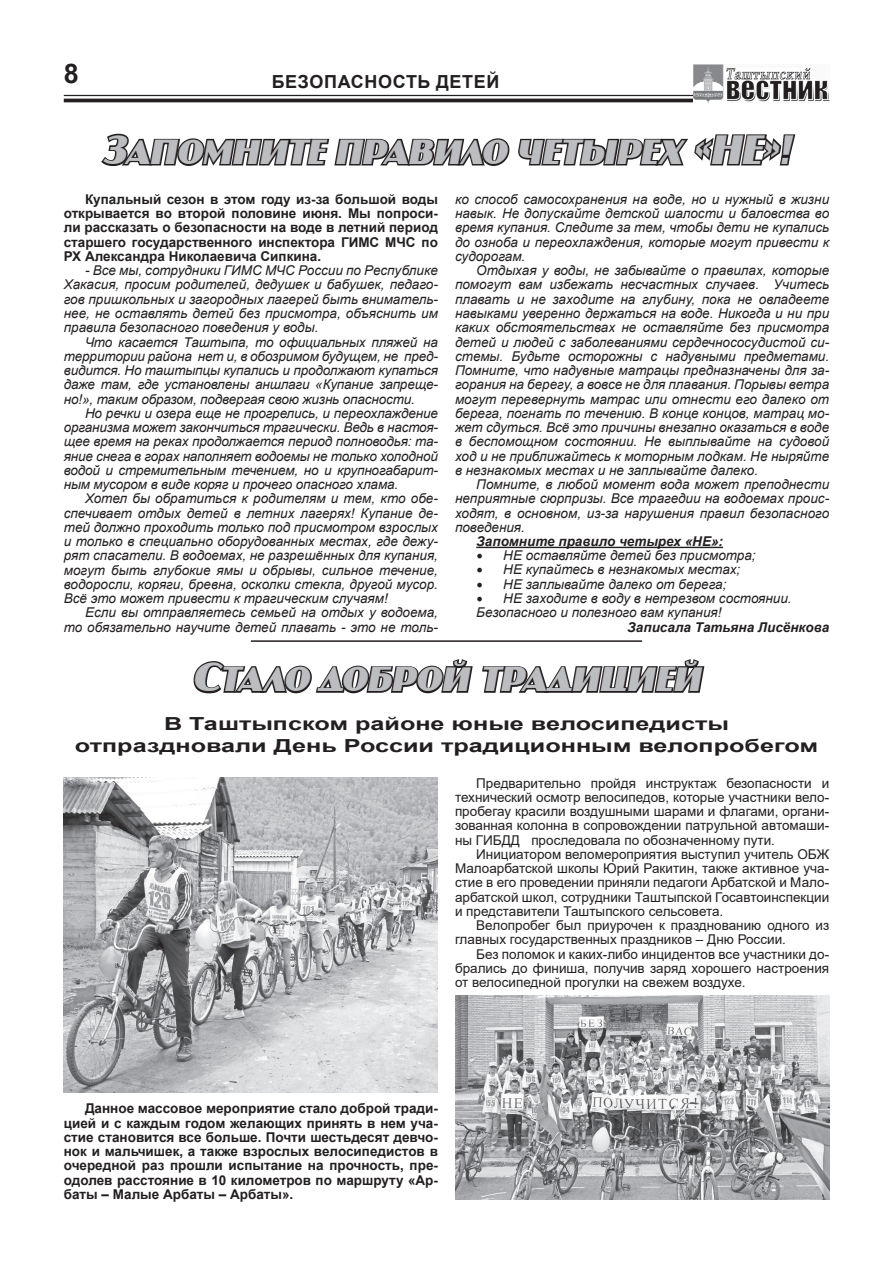
<style>
.page{position:relative;width:893px;height:1263px;background:#fff}
.page>*{position:absolute;margin:0;border:0;box-sizing:border-box;transform-origin:0 0}
.t1{font:italic 700 39px "a Jasper Caps";color:#bcbdc0}
.t2{font:700 27px "Arial";color:#231f20}
.t3{font:700 18px/21.6px "Arial";color:#231f20;text-align:center;scale:1.4 1}
.t4{font:700 18px "Arial";letter-spacing:.035em;color:#231f20}
.t5{font:italic 13.5px/14.2px "Arial";color:#231f20;text-align:justify}
.t6{font:13.5px/14.2px "Arial";color:#231f20;text-align:justify}
.t7{font:700 13.5px/14.2px "Arial";color:#231f20;text-align:justify}
.t8{font:italic 700 13.5px "Arial";color:#231f20}
.s1{font-family:"Minion Pro";font-size:18px}
</style>
<div class="page">
<hr style="left:64px;top:95px;width:765px;height:1px;background:#231f20">
<hr style="left:64px;top:99px;width:765px;height:3px;background:#231f20">
<img style="left:694px;top:65px;width:135px;height:37px">
<svg style="left:101px;top:133px;width:695px;height:33px"></svg>
<hr style="left:476px;top:547px;width:247px;height:1px;background:#231f20">
<hr style="left:251px;top:640px;width:391px;height:2px;background:#231f20">
<svg style="left:193px;top:659px;width:280px;height:35px"></svg>
<svg style="left:482px;top:659px;width:223px;height:34px"></svg>
<img style="left:64px;top:778px;width:374px;height:315px">
<img style="left:455px;top:995px;width:374px;height:204px">
<h2 class="t2" style="left:64px;top:55px;width:17px">8</h2>
<h3 class="t4" style="left:272px;top:69px;width:229px">безопасность детей</h3>
<h1 class="t1" style="left:102px;top:128px;width:698px">Запомните правило четырех «НЕ»!</h1>
<p class="t7" style="left:64px;top:192px;width:376px;text-indent:21px">Купальный сезон в этом году из-за большой воды открывается во второй половине июня. Мы попроси&shy;ли рассказать о безопасности на воде в летний период старшего государственного инспектора ГИМ</p>
<p class="t5" style="left:455px;top:192px;width:376px">ко способ самосохранения на воде, но и нужный в жизни навык. Не допускайте детской шалости и баловства во время купания. Следите за тем, чтобы дети не купались до озноба и переохлаждения, которые могут привести к судорогам.</p>
<p class="t5" style="left:455px;top:264px;width:376px;text-indent:21px">Отдыхая у воды, не забывайте о правилах, которые помогут вам избежать несчастных случаев. Учитесь плавать и не заходите на глубину, пока не овладеете навыками уверенно держаться на воде. Никогда и ни при каких обстоятельствах не оставляйте без присмотра детей и людей с заболеваниями сердечнососудистой си&shy;стемы. Будьте осторожны с надувными предметами.<br>Помните, что надувные матрацы предназначены для за&shy;горания на берегу, а вовсе не для плавания. Порывы ветра могут перевернуть матрас или отнести его далеко от берега, погнать по течению. В конце концов, матрац мо&shy;жет сдуться. Всё это причины внезапно оказаться в воде в беспомощном состоянии. Не выплывайте на судовой ход и не приближайтесь к моторным лодкам. Не ныряйте в незнакомых местах и не заплывайте далеко.</p>
<p class="t5" style="left:455px;top:477px;width:376px;text-indent:21px">Помните, в любой момент вода может преподнести неприятные сюрпризы. Все трагедии на водоемах проис&shy;ходят, в основном, из-за нарушения правил безопасного поведения.</p>
<p class="t8" style="left:476px;top:532px;width:248px">Запомните правило четырех «НЕ»:</p>
<p class="t5" style="left:476px;top:548px;width:281px"><span class="s1">•</span> НЕ оставляйте детей без присмотра;</p>
<p class="t5" style="left:476px;top:563px;width:266px"><span class="s1">•</span> НЕ купайтесь в незнакомых местах;</p>
<p class="t5" style="left:476px;top:577px;width:252px"><span class="s1">•</span> НЕ заплывайте далеко от берега;</p>
<p class="t5" style="left:476px;top:591px;width:317px"><span class="s1">•</span> НЕ заходите в воду в нетрезвом состоянии.<br>Безопасного и полезного вам купания!</p>
<p class="t8" style="left:627px;top:618px;width:203px">Записала Татьяна Лисёнкова</p>
<h1 class="t1" style="left:192px;top:655px;width:518px">Стало доброй традицией</h1>
<h3 class="t3" style="left:75px;top:713px;width:532px">В Таштыпском районе юные велосипедисты отпраздновали День России традиционным велопробегом</h3>
<p class="t7" style="left:370px;top:235px;width:70px">С МЧС по</p>
<p class="t7" style="left:64px;top:249px;width:259px">РХ Александра Николаевича Сипкина.</p>
<p class="t5" style="left:64px;top:264px;width:376px;text-indent:21px">- Все мы, сотрудники ГИМС МЧС России по Республике Хакасия, просим родителей, дедушек и бабушек, педаго&shy;гов пришкольных и загородных лагерей быть вниматель&shy;нее, не оставлять детей без присмотра, объяснить им правила безопасного поведения у воды.</p>
<p class="t5" style="left:64px;top:335px;width:376px;text-indent:21px">Что касается Таштыпа, то официальных пляжей на территории района нет и, в обозримом будущем, не пред&shy;видится. Но таштыпцы купались и продолжают купаться даже там, где установлены аншлаги «Купание запреще&shy;но!», таким образом, подвергая свою жизнь опасности.</p>
<p class="t5" style="left:64px;top:406px;width:376px;text-indent:21px">Но речки и озера еще не прогрелись, и переохлаждение организма может закончиться трагически. Ведь в настоя&shy;щее время на реках продолжается период полноводья: та&shy;яние снега в горах наполняет водоемы не только холодной водой и стремительным течением, но и крупногабарит&shy;ным мусором в виде коряг и прочего опасного хлама.</p>
<p class="t5" style="left:64px;top:492px;width:376px;text-indent:21px">Хотел бы обратиться к родителям и тем, кто обе&shy;спечивает отдых детей в летних лагерях! Купание де&shy;тей должно проходить только под присмотром взрослых и только в специально оборудованных местах, где дежу&shy;рят спасатели. В водоемах, не разрешённых для купания, могут быть глубокие ямы и обрывы, сильное течение, водоросли, коряги, бревна, осколки стекла, другой мусор.<br>Всё это может привести к трагическим случаям!</p>
<p class="t5" style="left:64px;top:606px;width:376px;text-align:right">Если вы отправляетесь семьей на отдых у водоема, то обязательно научите детей плавать - это не толь-</p>
<p class="t6" style="left:455px;top:775px;width:376px;text-indent:21px">Предварительно пройдя инструктаж безопасности и технический осмотр велосипедов, которые участники вело&shy;пробегау красили воздушными шарами и флагами, органи&shy;зованная колонна в сопровождении патрульной автомаши&shy;ны ГИБДД проследовала по обозначенному пути.</p>
<p class="t6" style="left:455px;top:847px;width:376px;text-indent:21px">Инициатором веломероприятия выступил учитель ОБЖ Малоарбатской школы Юрий Ракитин, также активное уча&shy;стие в его проведении приняли педагоги Арбатской и Мало&shy;арбатской школ, сотрудники Таштыпской Госавтоинспекции и представители Таштыпского сельсовета.</p>
<p class="t6" style="left:455px;top:918px;width:376px;text-indent:21px">Велопробег был приурочен к празднованию одного из главных государственных праздников – Дню России.</p>
<p class="t6" style="left:455px;top:947px;width:376px;text-indent:21px">Без поломок и каких-либо инцидентов все участники до&shy;брались до финиша, получив заряд хорошего настроения от велосипедной прогулки на свежем воздухе.</p>
<p class="t7" style="left:64px;top:1102px;width:376px;text-indent:21px">Данное массовое мероприятие стало доброй тради&shy;цией и с каждым годом желающих принять в нем уча&shy;стие становится все больше. Почти шестьдесят девчо&shy;нок и мальчишек, а также взрослых велосипедистов в очередной раз прошли испытание на прочность, пре&shy;одолев расстояние в 10 километров по маршруту «Ар&shy;баты – Малые Арбаты – Арбаты».</p>
</div>
